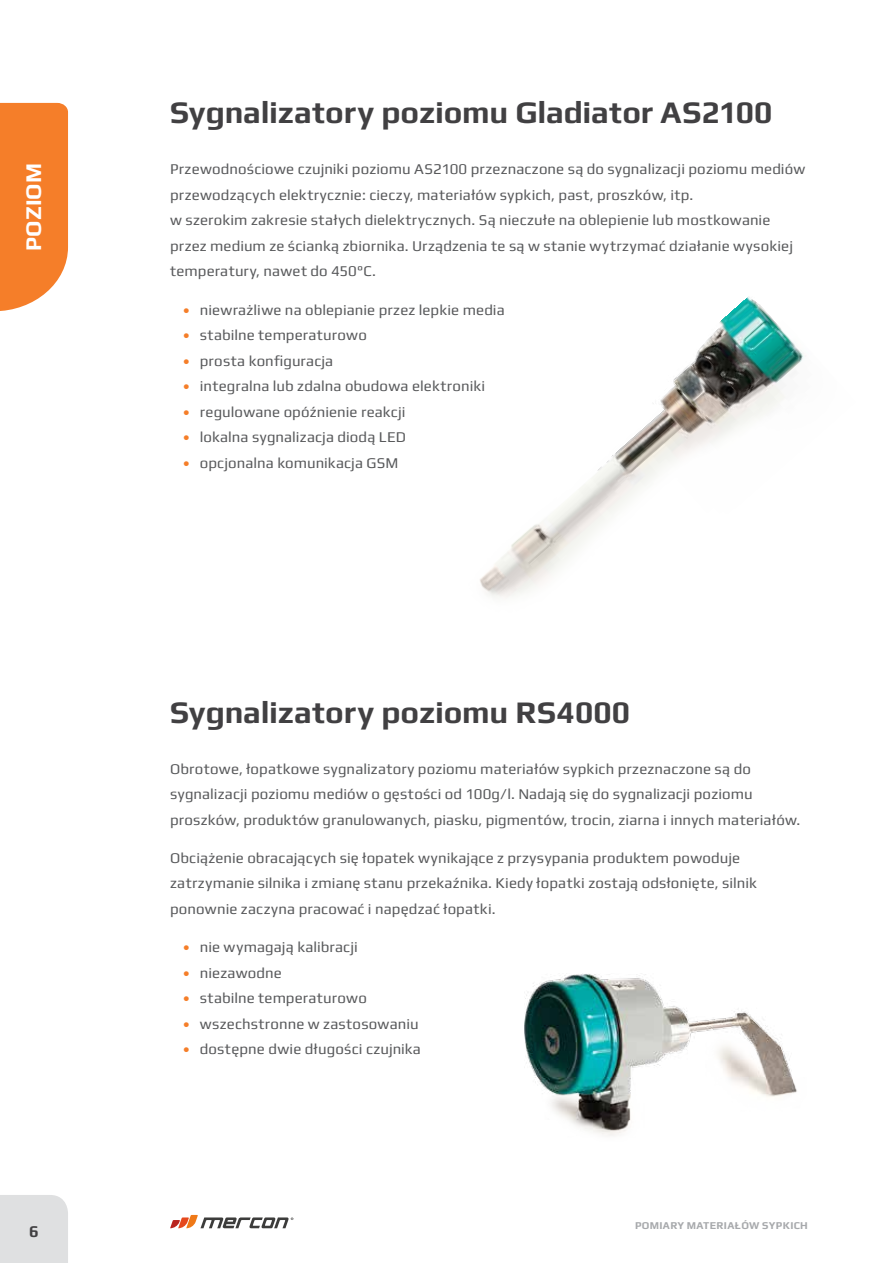
<style>
.page{position:relative;width:893px;height:1263px;background:#fff}
.page>*{position:absolute;margin:0;border:0;box-sizing:border-box;transform-origin:0 0}
.t1{font:700 31.5px "Play";letter-spacing:-.005em;color:#414042}
.t2{font:700 22.5px "Play";color:#fff}
.t3{font:700 16.5px "Play";color:#414042}
.t4{font:15px/25.5px "Play";letter-spacing:.01em;color:#58595b}
.t5{font:700 10.5px "Play";letter-spacing:.03em;color:#a7a9ac}
.s1{color:#f57e29}
</style>
<div class="page">
<div style="left:0;top:1195px;width:68px;height:68px;background:#dfe0e1"></div>
<svg style="left:170px;top:1215px;width:123px;height:13px"></svg>
<svg style="left:0;top:103px;width:68px;height:208px;background:#f58738"></svg>
<img style="left:480px;top:296px;width:324px;height:302px">
<img style="left:524px;top:974px;width:273px;height:162px">
<h2 class="t2" style="left:20px;top:251px;width:89px;rotate:-90deg">POZIOM</h2>
<p class="t3" style="left:29px;top:1221px;width:11px">6</p>
<h1 class="t1" style="left:170px;top:94px;width:604px">Sygnalizatory poziomu Gladiator AS2100</h1>
<p class="t4" style="left:170px;top:156px;width:637px">Przewodnościowe czujniki poziomu AS2100 przeznaczone są do sygnalizacji poziomu mediów przewodzących elektrycznie: cieczy, materiałów sypkich, past, proszków, itp.<br>w szerokim zakresie stałych dielektrycznych. Są nieczułe na oblepienie lub mostkowanie przez medium ze ścianką zbiornika. Urządzenia te są w stanie wytrzymać działanie wysokiej temperatury, nawet do 450°C.</p>
<p class="t4" style="left:183px;top:296px;width:323px"><span class="s1">•</span> niewrażliwe na oblepianie przez lepkie media</p>
<p class="t4" style="left:183px;top:322px;width:186px"><span class="s1">•</span> stabilne temperaturowo</p>
<p class="t4" style="left:183px;top:347px;width:152px"><span class="s1">•</span> prosta konfiguracja</p>
<p class="t4" style="left:183px;top:373px;width:304px"><span class="s1">•</span> integralna lub zdalna obudowa elektroniki</p>
<p class="t4" style="left:183px;top:398px;width:224px"><span class="s1">•</span> regulowane opóźnienie reakcji</p>
<p class="t4" style="left:183px;top:424px;width:225px"><span class="s1">•</span> lokalna sygnalizacja diodą LED</p>
<p class="t4" style="left:183px;top:449px;width:217px"><span class="s1">•</span> opcjonalna komunikacja GSM</p>
<h1 class="t1" style="left:170px;top:693px;width:462px">Sygnalizatory poziomu RS4000</h1>
<p class="t4" style="left:170px;top:755px;width:632px">Obrotowe, łopatkowe sygnalizatory poziomu materiałów sypkich przeznaczone są do sygnalizacji poziomu mediów o gęstości od 100g/l. Nadają się do sygnalizacji poziomu proszków, produktów granulowanych, piasku, pigmentów, trocin, ziarna i innych materiałów.</p>
<p class="t4" style="left:170px;top:845px;width:588px">Obciążenie obracających się łopatek wynikające z przysypania produktem powoduje zatrzymanie silnika i zmianę stanu przekaźnika. Kiedy łopatki zostają odsłonięte, silnik ponownie zaczyna pracować i napędzać łopatki.</p>
<p class="t4" style="left:183px;top:934px;width:176px"><span class="s1">•</span> nie wymagają kalibracji</p>
<p class="t4" style="left:183px;top:959px;width:101px"><span class="s1">•</span> niezawodne</p>
<p class="t4" style="left:183px;top:985px;width:186px"><span class="s1">•</span> stabilne temperaturowo</p>
<p class="t4" style="left:183px;top:1010px;width:237px"><span class="s1">•</span> wszechstronne w zastosowaniu</p>
<p class="t4" style="left:183px;top:1036px;width:240px"><span class="s1">•</span> dostępne dwie długości czujnika</p>
<p class="t5" style="left:635px;top:1219px;width:174px">POMIARY MATERIAŁÓW SYPKICH</p>
</div>
